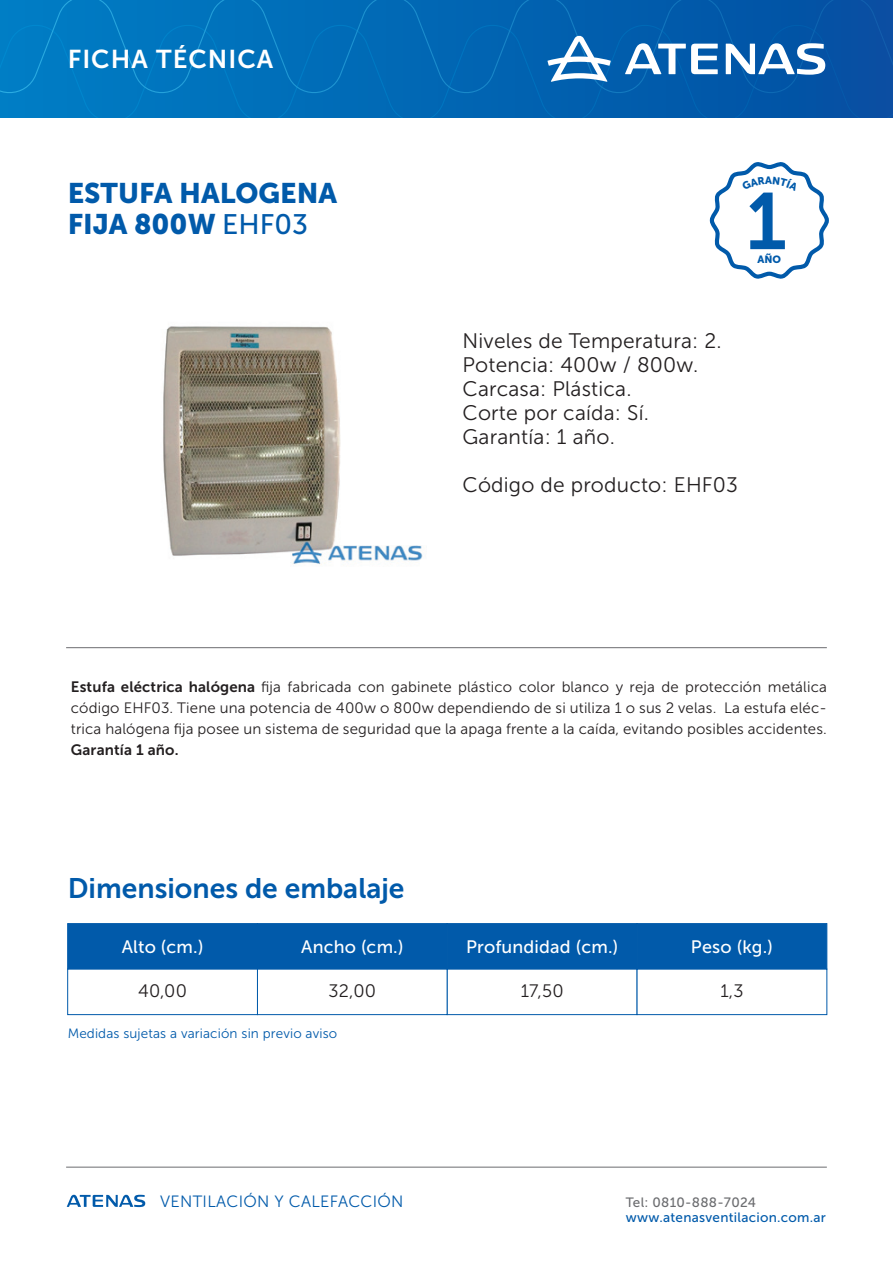
<style>
.page{position:relative;width:893px;height:1263px;background:#fff}
.page>*{position:absolute;margin:0;border:0;box-sizing:border-box;transform-origin:0 0}
.t1{font:79.65px "Museo Sans 700";color:#015aaa}
.t2{font:28.2px/30.9px "Museo Sans 900";color:#015aaa}
.t3{font:28.2px "Museo Sans 700";color:#015aaa}
.t4{font:25.8px "Museo Sans 700";letter-spacing:.04em;color:#fff}
.t5{font:21px/24px "Museo Sans 300";letter-spacing:.01em;color:#231f20}
.t6{font:18px "Museo Sans 500";letter-spacing:.01em;color:#fff}
.t7{font:18px "Museo Sans 300";letter-spacing:.01em;color:#231f20}
.t8{font:16.35px "Museo Sans 300";letter-spacing:.02em;color:#015aaa}
.t9{font:15px/21px "Museo Sans 300";letter-spacing:.01em;color:#231f20;text-align:justify}
.t10{font:15px "Museo Sans 700";letter-spacing:.01em;color:#231f20}
.t11{font:13.5px "Museo Sans 300";letter-spacing:.01em;color:#015aaa}
.t12{font:13.5px "Museo Sans 500";letter-spacing:.02em;color:#015aaa}
.t13{font:13.5px "Museo Sans 500";letter-spacing:.02em;color:#6c6d70}
.t14{font:10.5px "Museo Sans 900";color:#015aaa}
.s1{font-family:"Museo Sans 500"}
.s2{font-family:"Museo Sans 700"}
</style>
<div class="page">
<svg style="left:0;top:100px;width:893px;height:18px;background:#0166b3"></svg>
<svg style="left:0;top:0;width:893px;height:100px;background:#0168b4"></svg>
<svg style="left:625px;top:43px;width:93px;height:31px"></svg>
<svg style="left:726px;top:43px;width:99px;height:32px"></svg>
<svg style="left:547px;top:35px;width:64px;height:47px"></svg>
<hr style="left:66px;top:1167px;width:761px;height:1px;background:#6c6d70">
<hr style="left:66px;top:647px;width:761px;height:1px;background:#6c6d70">
<svg style="left:67px;top:1195px;width:78px;height:12px"></svg>
<div style="left:67px;top:923px;width:191px;height:46px;background:#015aaa;border:1px solid #015aaa"></div>
<div style="left:257px;top:923px;width:191px;height:46px;background:#015aaa;border:1px solid #015aaa"></div>
<div style="left:447px;top:923px;width:191px;height:46px;background:#015aaa;border:1px solid #015aaa"></div>
<div style="left:637px;top:923px;width:190px;height:46px;background:#015aaa;border:1px solid #015aaa"></div>
<div style="left:67px;top:969px;width:191px;height:46px;background:#fff;border:1px solid #015aaa"></div>
<div style="left:257px;top:969px;width:191px;height:46px;background:#fff;border:1px solid #015aaa"></div>
<div style="left:447px;top:969px;width:191px;height:46px;background:#fff;border:1px solid #015aaa"></div>
<div style="left:637px;top:969px;width:190px;height:46px;background:#fff;border:1px solid #015aaa"></div>
<img style="left:163px;top:326px;width:260px;height:239px">
<svg style="left:709px;top:162px;width:120px;height:117px"></svg>
<h3 class="t4" style="left:68px;top:44px;width:207px">FICHA TÉCNICA</h3>
<h2 class="t2" style="left:68px;top:178px;width:271px">ESTUFA HALOGENA<br>FIJA 800W <span class="s1">EHF03</span></h2>
<h1 class="t1" style="left:746px;top:177px;width:42px">1</h1>
<p class="t14" style="left:758px;top:254px;width:25px">AÑO</p>
<h3 class="t5" style="left:462px;top:329px;width:261px">Niveles de Temperatura: 2.<br>Potencia: 400w / 800w.<br>Carcasa: Plástica.<br>Corte por caída: Sí.<br>Garantía: 1 año.</h3>
<h3 class="t5" style="left:462px;top:473px;width:277px">Código de producto: EHF03</h3>
<p class="t9" style="left:71px;top:677px;width:757px"><span class="s2">Estufa eléctrica halógena</span> fija fabricada con gabinete plástico color blanco y reja de protección metálica código EHF03. Tiene una potencia de 400w o 800w dependiendo de si utiliza 1 o sus 2 velas. La estufa eléc&shy;trica halógena fija posee un sistema de seguridad que la apaga frente a la caída, evitando posibles accidentes.</p>
<p class="t10" style="left:71px;top:742px;width:109px">Garantía 1 año.</p>
<h2 class="t3" style="left:68px;top:872px;width:338px">Dimensiones de embalaje</h2>
<p class="t6" style="left:122px;top:937px;width:83px">Alto (cm.)</p>
<p class="t7" style="left:138px;top:981px;width:50px">40,00</p>
<p class="t7" style="left:329px;top:981px;width:49px">32,00</p>
<p class="t7" style="left:521px;top:981px;width:44px">17,50</p>
<p class="t7" style="left:720px;top:981px;width:25px">1,3</p>
<p class="t6" style="left:301px;top:937px;width:104px">Ancho (cm.)</p>
<p class="t6" style="left:466px;top:937px;width:154px">Profundidad (cm.)</p>
<p class="t6" style="left:691px;top:937px;width:83px">Peso (kg.)</p>
<p class="t11" style="left:68px;top:1026px;width:271px">Medidas sujetas a variación sin previo aviso</p>
<p class="t8" style="left:160px;top:1192px;width:245px">VENTILACIÓN Y CALEFACCIÓN</p>
<p class="t13" style="left:626px;top:1194px;width:132px">Tel: 0810-888-7024</p>
<p class="t12" style="left:626px;top:1210px;width:202px">www.atenasventilacion.com.ar</p>
</div>
